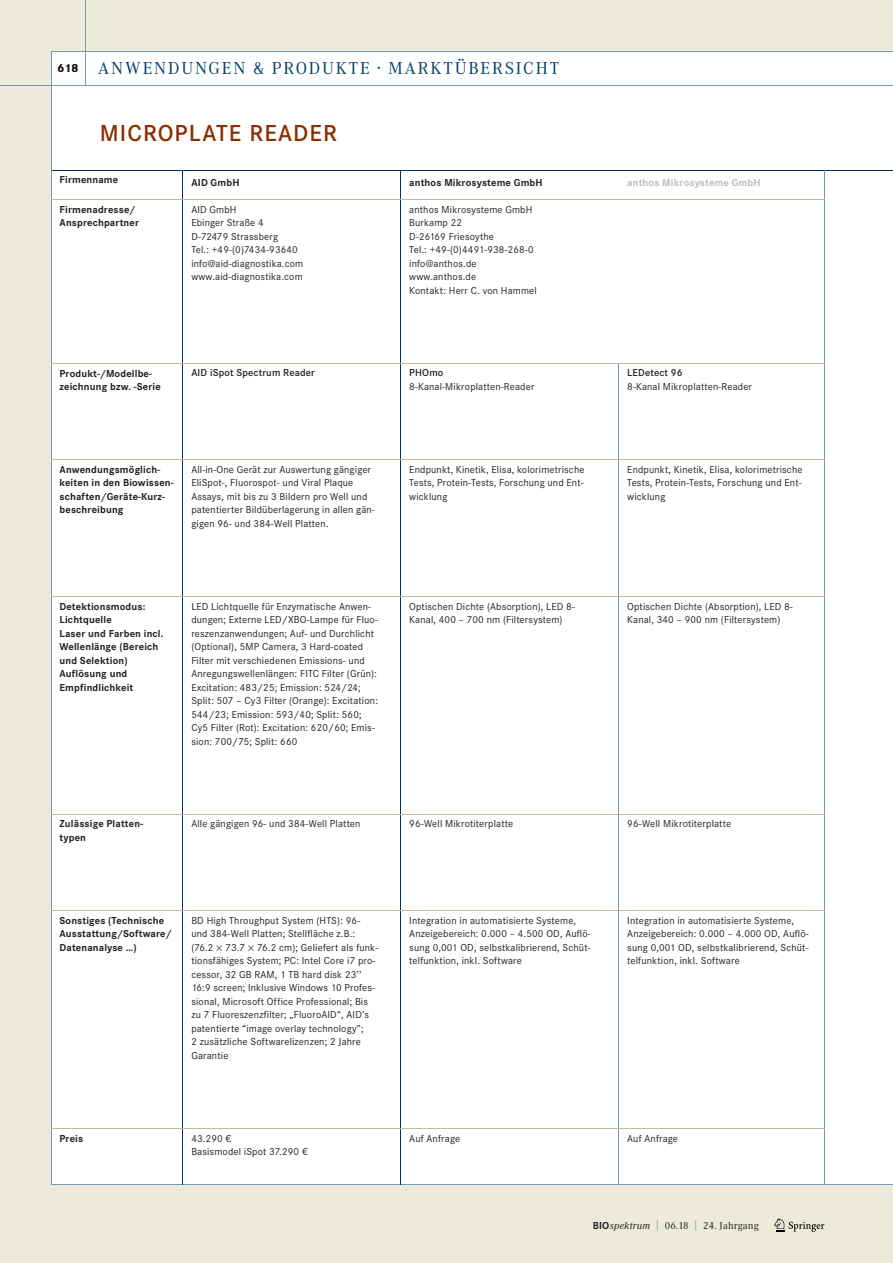
<style>
.page{position:relative;width:893px;height:1263px;background:#ecebd9}
.page>*{position:absolute;margin:0;border:0;box-sizing:border-box;transform-origin:0 0}
.t1{font:600 24px "Corporate S";letter-spacing:.045em;color:#8c2f01}
.t2{font:18px "Corporate A";letter-spacing:.1em;color:#003f66}
.t3{font:10.5px/13.5px "Corporate S";letter-spacing:.015em;color:#231f20}
.t4{font:700 10.5px/13.5px "Corporate S";letter-spacing:.015em;color:#231f20}
.t5{font:600 10.5px "Corporate S";letter-spacing:.015em;color:#231f20}
.t6{font:10.5px "Corporate A";letter-spacing:.015em;color:#231f20}
.t7{font:700 10.5px "Corporate S";letter-spacing:.015em;color:#bcbdc0}
.s1{font-family:"Corporate S";font-weight:700;font-size:12px;color:#231f20}
.s2{font-family:"Corporate S";font-weight:700}
.s3{font-style:italic}
.s4{color:#5484a5}
</style>
<div class="page">
<div style="left:51px;top:51px;width:842px;height:1133px;background:#fff"></div>
<hr style="left:0;top:85px;width:893px;height:1px;background:#7099b6">
<hr style="left:51px;top:1184px;width:842px;height:1px;background:#7099b6">
<hr style="left:85px;top:0;width:1px;height:85px;background:#7099b6">
<hr style="left:51px;top:170px;width:842px;height:1px;background:#003058">
<hr style="left:51px;top:51px;width:842px;height:1px;background:#7099b6">
<hr style="left:825px;top:170px;width:1px;height:1014px;background:#7099b6">
<hr style="left:51px;top:51px;width:1px;height:1133px;background:#7099b6">
<hr style="left:182px;top:170px;width:1px;height:1014px;background:#003058">
<hr style="left:400px;top:170px;width:1px;height:1014px;background:#003058">
<hr style="left:618px;top:363px;width:1px;height:821px;background:#7099b6">
<hr style="left:51px;top:199px;width:774px;height:1px;background:#bdbba2">
<hr style="left:51px;top:363px;width:774px;height:1px;background:#bdbba2">
<hr style="left:51px;top:459px;width:774px;height:1px;background:#bdbba2">
<hr style="left:51px;top:596px;width:774px;height:1px;background:#bdbba2">
<hr style="left:51px;top:814px;width:774px;height:1px;background:#bdbba2">
<hr style="left:51px;top:910px;width:774px;height:1px;background:#bdbba2">
<hr style="left:51px;top:1128px;width:774px;height:1px;background:#bdbba2">
<svg style="left:774px;top:1218px;width:50px;height:14px"></svg>
<h2 class="t2" style="left:58px;top:62px;width:503px"><span class="s1">618</span> ANWENDUNGEN &amp; PRODUKTE · MARKTÜBERSICHT</h2>
<h1 class="t1" style="left:100px;top:125px;width:239px">MICROPLATE READER</h1>
<p class="t4" style="left:191px;top:176px;width:50px">AID GmbH</p>
<p class="t3" style="left:191px;top:203px;width:113px">AID GmbH<br>Ebinger Straße 4<br>D-72479 Strassberg<br>Tel.: +49-(0)7434-93640 info@aid-diagnostika.com www.aid-diagnostika.com</p>
<p class="t4" style="left:60px;top:174px;width:60px">Firmenname</p>
<p class="t4" style="left:60px;top:204px;width:81px">Firmenadresse/<br>Ansprechpartner</p>
<p class="t4" style="left:409px;top:176px;width:135px">anthos Mikrosysteme GmbH</p>
<p class="t3" style="left:409px;top:203px;width:129px">anthos Mikrosysteme GmbH<br>Burkamp 22<br>D-26169 Friesoythe<br>Tel.: +49-(0)4491-938-268-0 info@anthos.de www.anthos.de<br>Kontakt: Herr C. von Hammel</p>
<p class="t7" style="left:627px;top:179px;width:135px">anthos Mikrosysteme GmbH</p>
<p class="t4" style="left:60px;top:367px;width:103px">Produkt-/Modellbe&shy;zeichnung bzw. -Serie</p>
<p class="t5" style="left:191px;top:369px;width:125px">AID iSpot Spectrum Reader</p>
<p class="t5" style="left:409px;top:369px;width:36px">PHOmo</p>
<p class="t3" style="left:409px;top:381px;width:127px">8-Kanal-Mikroplatten-Reader</p>
<p class="t5" style="left:627px;top:369px;width:57px">LEDetect 96</p>
<p class="t3" style="left:627px;top:381px;width:126px">8-Kanal Mikroplatten-Reader</p>
<p class="t4" style="left:60px;top:463px;width:116px">Anwendungsmöglich - keiten in den Bio wissen - schaften/ Geräte-Kurz - beschreibung</p>
<p class="t3" style="left:191px;top:463px;width:185px">All-in-One Gerät zur Auswertung gängiger EliSpot-, Fluorospot- und Viral Plaque Assays, mit bis zu 3 Bildern pro Well und patentierter Bildüberlagerung in allen gän&shy;gigen 96- und 384-Well Platten.</p>
<p class="t3" style="left:409px;top:463px;width:177px;text-align:justify">Endpunkt, Kinetik, Elisa, kolorimetrische Tests, Protein-Tests, Forschung und Ent&shy;wicklung</p>
<p class="t3" style="left:627px;top:463px;width:177px;text-align:justify">Endpunkt, Kinetik, Elisa, kolorimetrische Tests, Protein-Tests, Forschung und Ent&shy;wicklung</p>
<p class="t4" style="left:60px;top:600px;width:105px">Detektionsmodus:<br>Lichtquelle<br>Laser und Farben incl.<br>Wellenlänge (Bereich und Selektion)<br>Auflösung und<br>Empfindlichkeit</p>
<p class="t3" style="left:191px;top:600px;width:188px">LED Lichtquelle für Enzymatische Anwen&shy;dungen; Externe LED/XBO-Lampe für Fluo&shy;reszenzanwendungen; Auf- und Durchlicht (Optional), 5MP Camera, 3 Hard-coated Filter mit verschiedenen Emissions- und Anregungswellenlängen: FITC Filter (Grün):<br>Excitation: 483/25; Emission: 524/24; Split: 507 – Cy3 Filter (Orange): Excitation:<br>544/23; Emission: 593/40; Split: 560; Cy5 Filter (Rot): Excitation: 620/60; Emis&shy;sion: 700/75; Split: 660</p>
<p class="t3" style="left:409px;top:600px;width:167px">Optischen Dichte (Absorption), LED 8-<br>Kanal, 400 – 700 nm (Filtersystem)</p>
<p class="t3" style="left:627px;top:600px;width:167px">Optischen Dichte (Absorption), LED 8-<br>Kanal, 340 – 900 nm (Filtersystem)</p>
<p class="t4" style="left:60px;top:818px;width:85px">Zulässige Platten - typen</p>
<p class="t3" style="left:191px;top:818px;width:171px">Alle gängigen 96- und 384-Well Platten</p>
<p class="t3" style="left:409px;top:818px;width:105px">96-Well Mikrotiterplatte</p>
<p class="t3" style="left:627px;top:818px;width:105px">96-Well Mikrotiterplatte</p>
<p class="t4" style="left:60px;top:914px;width:114px">Sonstiges (Technische<br>Ausstattung/Software/<br>Datenanalyse …)</p>
<p class="t3" style="left:191px;top:914px;width:188px">BD High Throughput System (HTS): 96- und 384-Well Platten; Stellfläche z.B.: (76.2 73.7 76.2 cm); Geliefert als funk&shy;tionsfähiges System; PC: Intel Core i7 pro&shy;cessor, 32 GB RAM, 1 TB hard disk 23’’ 16:9 screen; Inklusive Windows 10 Profes&shy;sional, Microsoft Office Professional; Bis zu 7 Fluoreszenzfilter; „FluoroAID“, AID’s patentierte “image overlay technology”;<br>2 zusätzliche Softwarelizenzen; 2 Jahre Garantie</p>
<p class="t3" style="left:409px;top:914px;width:183px">Integration in automatisierte Systeme, Anzeigebereich: 0.000 – 4.500 OD, Auflö&shy;sung 0,001 OD, selbstkalibrierend, Schüt&shy;telfunktion, inkl. Software</p>
<p class="t3" style="left:627px;top:914px;width:183px">Integration in automatisierte Systeme, Anzeigebereich: 0.000 – 4.000 OD, Auflö&shy;sung 0,001 OD, selbstkalibrierend, Schüt&shy;telfunktion, inkl. Software</p>
<p class="t4" style="left:60px;top:1133px;width:25px">Preis</p>
<p class="t3" style="left:191px;top:1132px;width:118px">43.290 €<br>Basismodel iSpot 37.290 €</p>
<p class="t3" style="left:409px;top:1132px;width:52px">Auf Anfrage</p>
<p class="t3" style="left:627px;top:1132px;width:52px">Auf Anfrage</p>
<p class="t6" style="left:593px;top:1221px;width:168px"><span class="s2">BIO</span><span class="s3">spektrum</span> <span class="s4">|</span> 06.18 <span class="s4">|</span> 24. Jahrgang</p>
</div>
